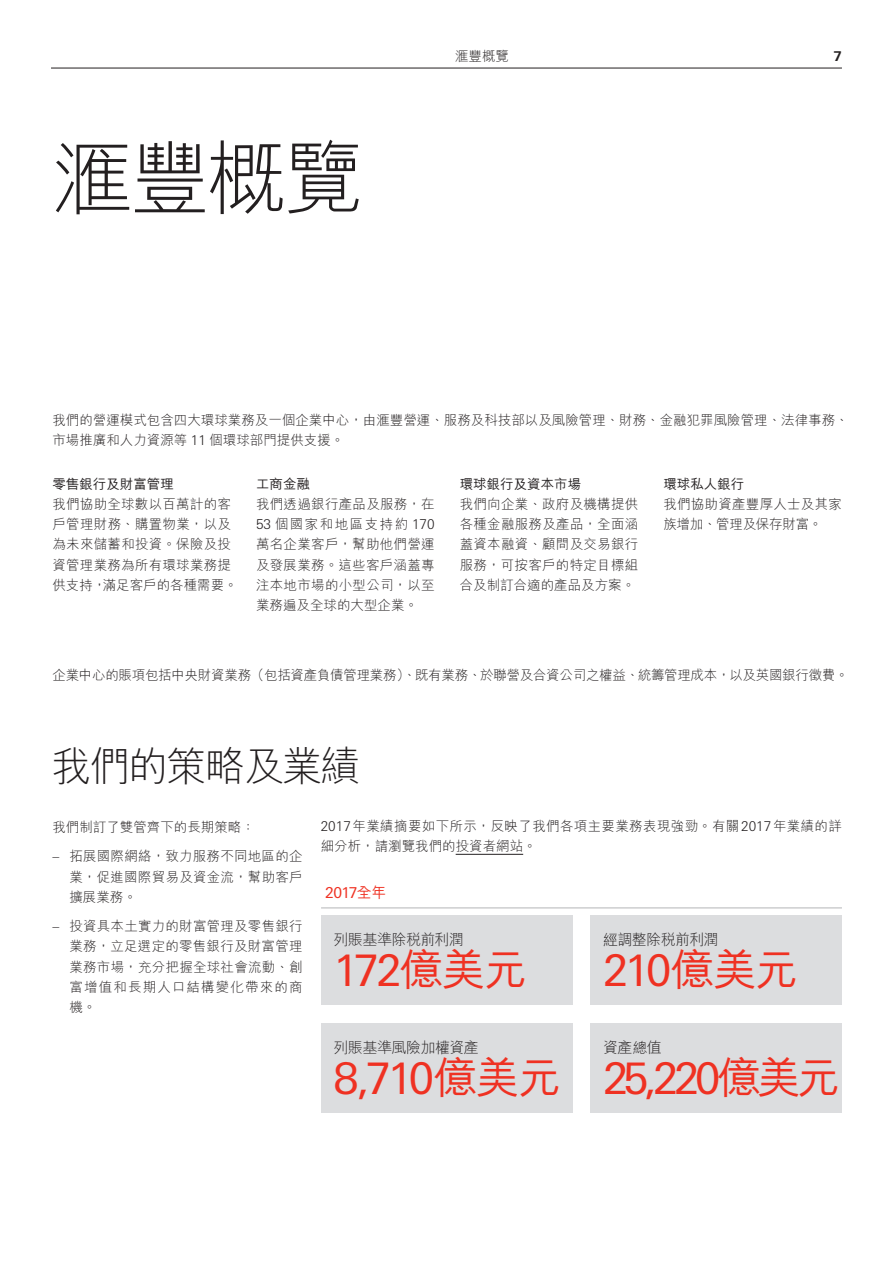
<style>
.page{position:relative;width:893px;height:1263px;background:#fff}
.page>*{position:absolute;margin:0;border:0;box-sizing:border-box;transform-origin:0 0}
.t1{font:300 81px "M Hei HK";color:#231f20}
.t2{font:43.5px "Univers Nextfor HSBC";letter-spacing:-.09em;color:#ef3122}
.t3{font:300 40.5px "M Hei HK";letter-spacing:-.05em;color:#231f20}
.t4{font:300 15px "M Hei HK";letter-spacing:-.04em;color:#231f20}
.t5{font:15px "Univers Nextfor HSBC";color:#ef3122}
.t6{font:300 13.5px/20.2px "M Hei HK";letter-spacing:.02em;color:#231f20;text-align:justify}
.t7{font:300 13.5px/20.2px "M Hei HK";color:#231f20}
.t8{font:300 13.5px "M Hei HK";letter-spacing:-.02em;color:#231f20}
.t9{font:500 13.5px "M Hei HK";color:#231f20}
.t10{font:700 13.5px "Univers Nextfor HSBC";color:#231f20}
.s1{font-family:"Univers Nextfor HSBC"}
.s2{font-family:"M Hei HK";font-weight:500}
</style>
<div class="page">
<hr style="left:321px;top:907px;width:521px;height:1px;background:#b4b5b8">
<div style="left:321px;top:915px;width:251px;height:90px;background:#dcdddf"></div>
<div style="left:321px;top:1023px;width:251px;height:89px;background:#dcdddf"></div>
<div style="left:590px;top:915px;width:252px;height:90px;background:#dcdddf"></div>
<div style="left:590px;top:1023px;width:252px;height:89px;background:#dcdddf"></div>
<hr style="left:456px;top:854px;width:67px;height:1px;background:#231f20">
<hr style="left:51px;top:68px;width:791px;height:1px;background:#231f20">
<h1 class="t1" style="left:52px;top:121px;width:313px">滙豐概覽</h1>
<p class="t6" style="left:455px;top:45px;width:55px">滙豐概覽</p>
<p class="t10" style="left:833px;top:48px;width:10px">7</p>
<p class="t7" style="left:52px;top:409px;width:798px">我們的營運模式包含四大環球業務及一個企業中心，由滙豐營運、服務及科技部以及風險管理、財務、金融犯罪風險管理、法律事務、市場推廣和人力資源等 <span class="s1">11</span> 個環球部門提供支援。</p>
<p class="t9" style="left:52px;top:474px;width:123px">零售銀行及財富管理</p>
<p class="t6" style="left:52px;top:493px;width:187px;text-align:left">我們協助全球數以百萬計的客戶管理財務、購置物業，以及為未來儲蓄和投資。保險及投資管理業務為所有環球業務提供支持，滿足客戶的各種需要。</p>
<p class="t9" style="left:256px;top:474px;width:55px">工商金融</p>
<p class="t6" style="left:256px;top:493px;width:180px">我們透過銀行產品及服務，在<span class="s1">53</span> 個國家和地區支持約 <span class="s1">170</span>萬名企業客戶，幫助他們營運及發展業務。這些客戶涵蓋專注本地市場的小型公司，以至業務遍及全球的大型企業。</p>
<p class="t9" style="left:460px;top:474px;width:123px">環球銀行及資本市場</p>
<p class="t6" style="left:460px;top:493px;width:180px">我們向企業、政府及機構提供各種金融服務及產品，全面涵蓋資本融資、顧問及交易銀行服務，可按客戶的特定目標組合及制訂合適的產品及方案。</p>
<p class="t9" style="left:663px;top:474px;width:82px">環球私人銀行</p>
<p class="t6" style="left:663px;top:493px;width:180px">我們協助資產豐厚人士及其家族增加、管理及保存財富。</p>
<p class="t8" style="left:52px;top:665px;width:798px">企業中心的賬項包括中央財資業務（包括資產負債管理業務）、既有業務、於聯營及合資公司之權益、統籌管理成本，以及英國銀行徵費。</p>
<h3 class="t3" style="left:51px;top:738px;width:311px">我們的策略及業績</h3>
<p class="t7" style="left:52px;top:816px;width:204px">我們制訂了雙管齊下的長期策略：</p>
<p class="t6" style="left:69px;top:846px;width:235px;text-indent:-17px"><span class="s1">–</span> 拓展國際網絡，致力服務不同地區的企業，促進國際貿易及資金流，幫助客戶擴展業務。</p>
<p class="t6" style="left:69px;top:915px;width:235px;text-indent:-17px"><span class="s1">–</span> 投資具本土實力的財富管理及零售銀行業務，立足選定的零售銀行及財富管理業務市場，充分把握全球社會流動、創富增值和長期人口結構變化帶來的商機。</p>
<p class="t6" style="left:321px;top:815px;width:523px"><span class="s1">2017</span>年業績摘要如下所示，反映了我們各項主要業務表現強勁。有關<span class="s1">2017</span>年業績的詳細分析，請瀏覽我們的投資者網站。</p>
<p class="t5" style="left:325px;top:884px;width:63px">2017<span class="s2">全年</span></p>
<p class="t4" style="left:333px;top:929px;width:132px">列賬基準除稅前利潤</p>
<h2 class="t2" style="left:333px;top:945px;width:195px">172<span class="s2">億美元</span></h2>
<p class="t4" style="left:333px;top:1037px;width:147px">列賬基準風險加權資產</p>
<h2 class="t2" style="left:333px;top:1053px;width:229px">8,710<span class="s2">億美元</span></h2>
<p class="t4" style="left:603px;top:929px;width:117px">經調整除稅前利潤</p>
<h2 class="t2" style="left:603px;top:945px;width:197px">210<span class="s2">億美元</span></h2>
<p class="t4" style="left:603px;top:1037px;width:60px">資產總值</p>
<h2 class="t2" style="left:603px;top:1053px;width:239px">25,220<span class="s2">億美元</span></h2>
</div>
